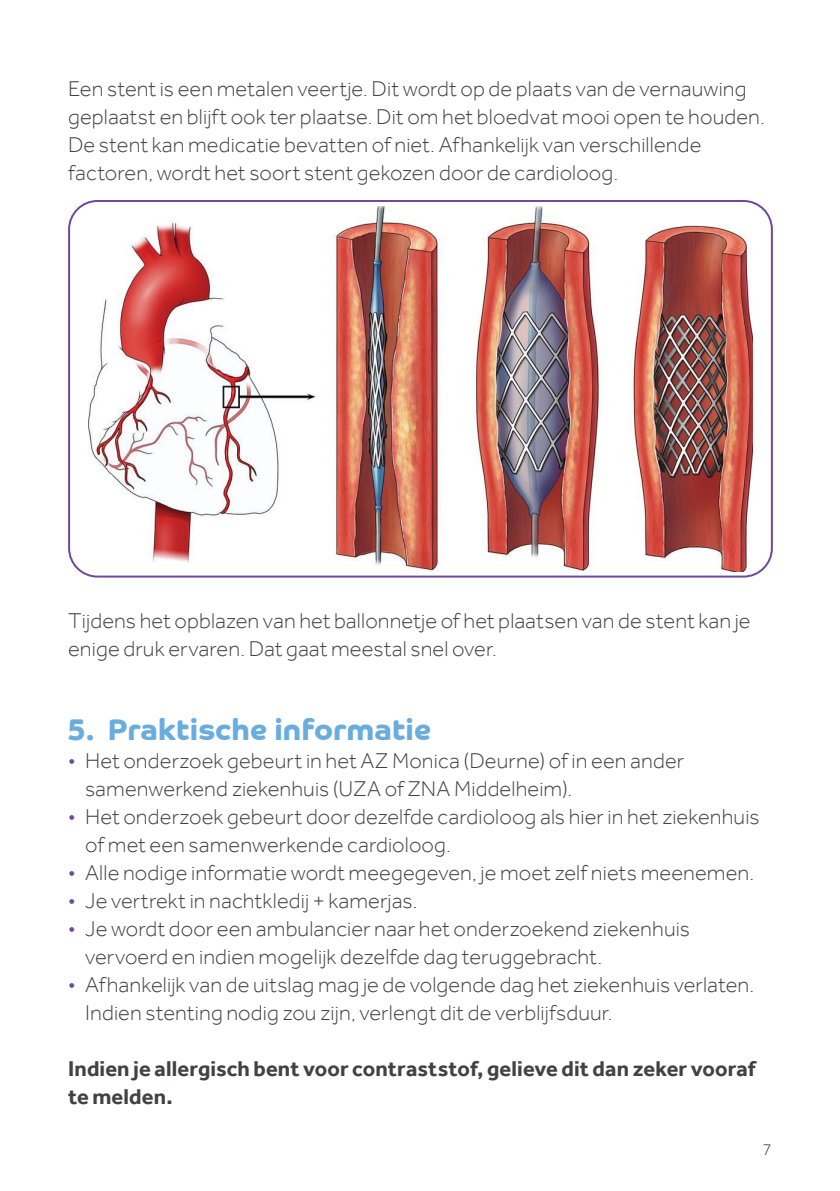
<style>
.page{position:relative;width:840px;height:1191px;background:#fff}
.page>*{position:absolute;margin:0;border:0;box-sizing:border-box;transform-origin:0 0}
.t1{font:700 30px "Co Headline";letter-spacing:.005em;color:#69addf}
.Broodtekst{font:300 22px/28px "Effra";letter-spacing:.005em;color:#414243}
.Broodtekst_bold{font:700 22px/28px "Effra";letter-spacing:.005em;color:#414243}
.t2{font:300 17px "Effra";color:#414243}
.s1{color:#6f499d}
</style>
<div class="page">
<img style="left:88px;top:206px;width:664px;height:365px">
<div style="left:68px;top:200px;width:704px;height:377px;border:2px solid #6f499d;border-radius:28px"></div>
<p class="Broodtekst" style="left:68px;top:75px;width:698px">Een stent is een metalen veertje. Dit wordt op de plaats van de vernauwing geplaatst en blijft ook ter plaatse. Dit om het bloedvat mooi open te houden.<br>De stent kan medicatie bevatten of niet. Afhankelijk van verschillende factoren, wordt het soort stent gekozen door de cardioloog.</p>
<p class="Broodtekst" style="left:68px;top:607px;width:683px">Tijdens het opblazen van het ballonnetje of het plaatsen van de stent kan je enige druk ervaren. Dat gaat meestal snel over.</p>
<p class="t1" style="left:68px;top:713px;width:364px">5. Praktische informatie</p>
<p class="Broodtekst" style="left:85px;top:747px;width:600px;text-indent:-17px"><span class="s1">•</span> Het onderzoek gebeurt in het AZ Monica (Deurne) of in een ander samenwerkend ziekenhuis (UZA of ZNA Middelheim).</p>
<p class="Broodtekst" style="left:85px;top:803px;width:675px;text-indent:-17px"><span class="s1">•</span> Het onderzoek gebeurt door dezelfde cardioloog als hier in het ziekenhuis of met een samenwerkende cardioloog.</p>
<p class="Broodtekst" style="left:68px;top:859px;width:687px"><span class="s1">•</span> Alle nodige informatie wordt meegegeven, je moet zelf niets meenemen.</p>
<p class="Broodtekst" style="left:68px;top:887px;width:351px"><span class="s1">•</span> Je vertrekt in nachtkledij + kamerjas.</p>
<p class="Broodtekst" style="left:85px;top:915px;width:606px;text-indent:-17px"><span class="s1">•</span> Je wordt door een ambulancier naar het onderzoekend ziekenhuis vervoerd en indien mogelijk dezelfde dag teruggebracht.</p>
<p class="Broodtekst" style="left:85px;top:971px;width:670px;text-indent:-17px"><span class="s1">•</span> Afhankelijk van de uitslag mag je de volgende dag het ziekenhuis verlaten.<br>Indien stenting nodig zou zijn, verlengt dit de verblijfsduur.</p>
<p class="Broodtekst_bold" style="left:68px;top:1054px;width:688px">Indien je allergisch bent voor contraststof, gelieve dit dan zeker vooraf te melden.</p>
<p class="t2" style="left:762px;top:1140px;width:11px">7</p>
</div>
